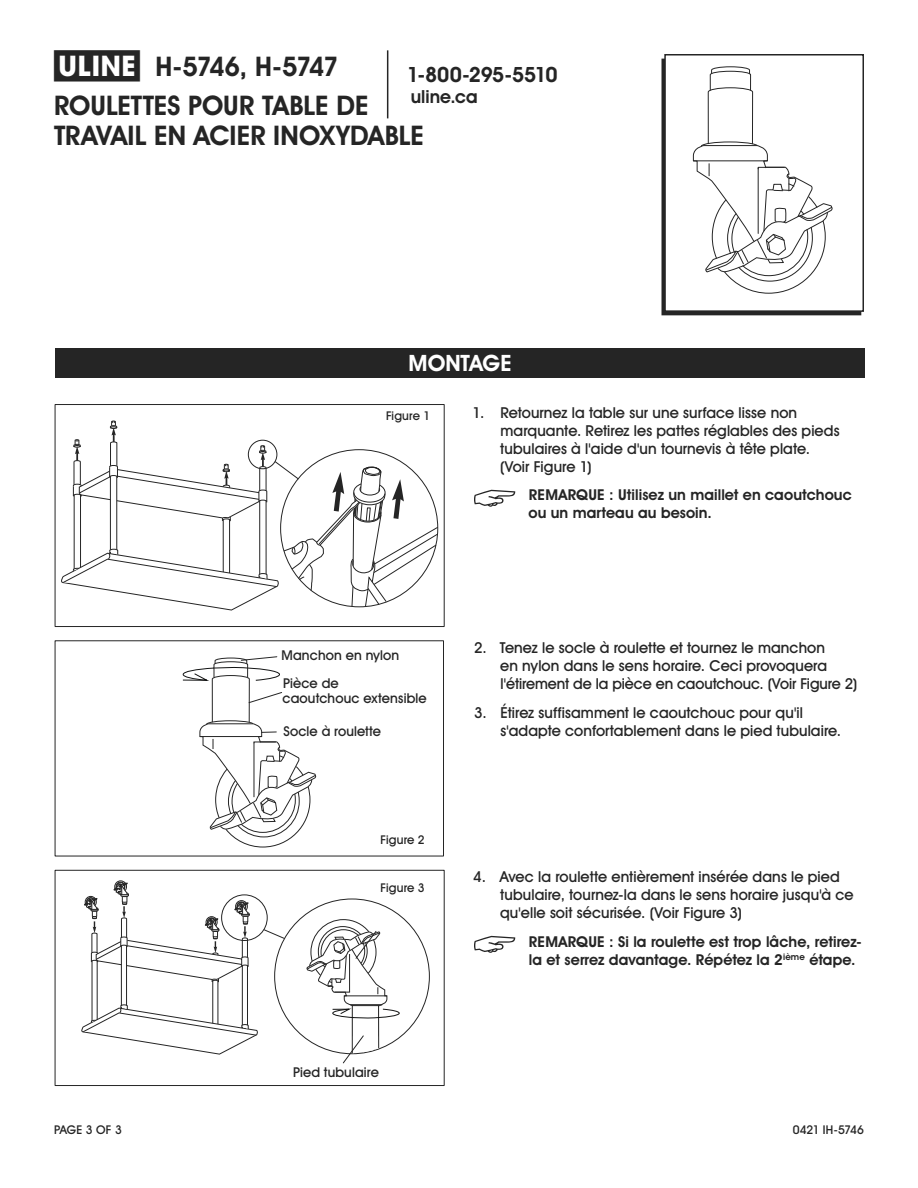
<style>
.page{position:relative;width:918px;height:1188px;background:#fff}
.page>*{position:absolute;margin:0;border:0;box-sizing:border-box;transform-origin:0 0}
.t1{font:700 27px/30px "Uline Two Knine";color:#252525}
.t2{font:700 27px "Uline Two Knine";letter-spacing:-.075em;color:#252525}
.t3{font:700 22.5px "Uline Two Knine";color:#fff}
.t4{font:700 21px "Uline Two Knine";letter-spacing:-.02em;color:#252525}
.t5{font:700 18px "Uline Two Knine";color:#252525}
.t6{font:15px/18px "Uline Two Knine";letter-spacing:.005em;color:#252525}
.t7{font:700 15px/18px "Uline Two Knine";letter-spacing:.005em;color:#252525}
.t8{font:13.5px/28px "Uline Two Knine";letter-spacing:.01em;color:#252525}
.t9{font:12px "Uline Two Knine";letter-spacing:.005em;color:#252525}
.s1{font-size:28.5px}
</style>
<div class="page">
<hr style="left:387px;top:50px;width:1px;height:68px;background:#252525">
<svg style="left:474px;top:490px;width:41px;height:17px"></svg>
<svg style="left:474px;top:936px;width:41px;height:17px"></svg>
<svg style="left:61px;top:420px;width:378px;height:191px"></svg>
<div style="left:55px;top:404px;width:390px;height:223px;border:1px solid #252525"></div>
<svg style="left:81px;top:881px;width:205px;height:174px"></svg>
<div style="left:55px;top:870px;width:390px;height:216px;border:1px solid #252525"></div>
<div style="left:55px;top:348px;width:810px;height:30px;background:#252525"></div>
<svg style="left:182px;top:656px;width:135px;height:192px"></svg>
<svg style="left:305px;top:919px;width:95px;height:145px"></svg>
<div style="left:662px;top:59px;width:199px;height:256px;border:2px solid #252525"></div>
<div style="left:665px;top:55px;width:198px;height:256px;background:#fff"></div>
<div style="left:664px;top:54px;width:200px;height:258px;border:2px solid #252525"></div>
<svg style="left:692px;top:66px;width:141px;height:228px"></svg>
<h1 class="t2" style="left:54px;top:50px;width:286px"><span class="s1">π</span> H-5746, H-5747</h1>
<h3 class="t4" style="left:407px;top:62px;width:152px">1-800-295-5510</h3>
<p class="t5" style="left:411px;top:86px;width:68px">uline.ca</p>
<h1 class="t1" style="left:54px;top:90px;width:371px">ROULETTES POUR TABLE DE<br>TRAVAIL EN ACIER INOXYDABLE</h1>
<h2 class="t3" style="left:409px;top:350px;width:105px">MONTAGE</h2>
<p class="t9" style="left:386px;top:408px;width:46px">Figure 1</p>
<p class="t6" style="left:500px;top:403px;width:341px;text-indent:-27px">1. Retournez la table sur une surface lisse non marquante. Retirez les pattes réglables des pieds tubulaires à l'aide d'un tournevis à tête plate. (Voir Figure 1)</p>
<p class="t7" style="left:528px;top:486px;width:325px">REMARQUE : Utilisez un maillet en caoutchouc ou un marteau au besoin.</p>
<p class="t8" style="left:281px;top:641px;width:119px">Manchon en nylon<br>Pièce de</p>
<p class="t8" style="left:283px;top:684px;width:146px">caoutchouc extensible</p>
<p class="t8" style="left:283px;top:717px;width:99px">Socle à roulette</p>
<p class="t9" style="left:381px;top:832px;width:46px">Figure 2</p>
<p class="t9" style="left:381px;top:880px;width:46px">Figure 3</p>
<p class="t8" style="left:293px;top:1058px;width:87px">Pied tubulaire</p>
<p class="t6" style="left:500px;top:638px;width:359px;text-indent:-26px">2. Tenez le socle à roulette et tournez le manchon<br>en nylon dans le sens horaire. Ceci provoquera l'étirement de la pièce en caoutchouc. (Voir Figure 2)</p>
<p class="t6" style="left:500px;top:703px;width:342px;text-indent:-26px">3. Étirez suffisamment le caoutchouc pour qu'il s'adapte confortablement dans le pied tubulaire.</p>
<p class="t6" style="left:500px;top:867px;width:355px;text-indent:-27px">4. Avec la roulette entièrement insérée dans le pied tubulaire, tournez-la dans le sens horaire jusqu'à ce qu'elle soit sécurisée. (Voir Figure 3)</p>
<p class="t7" style="left:529px;top:932px;width:334px">REMARQUE : Si la roulette est trop lâche, retirez&shy;la et serrez davantage. Répétez la 2<sup>ième</sup> étape.</p>
<p class="t9" style="left:54px;top:1122px;width:69px">PAGE 3 OF 3</p>
<p class="t9" style="left:793px;top:1122px;width:73px">0421 IH-5746</p>
</div>
